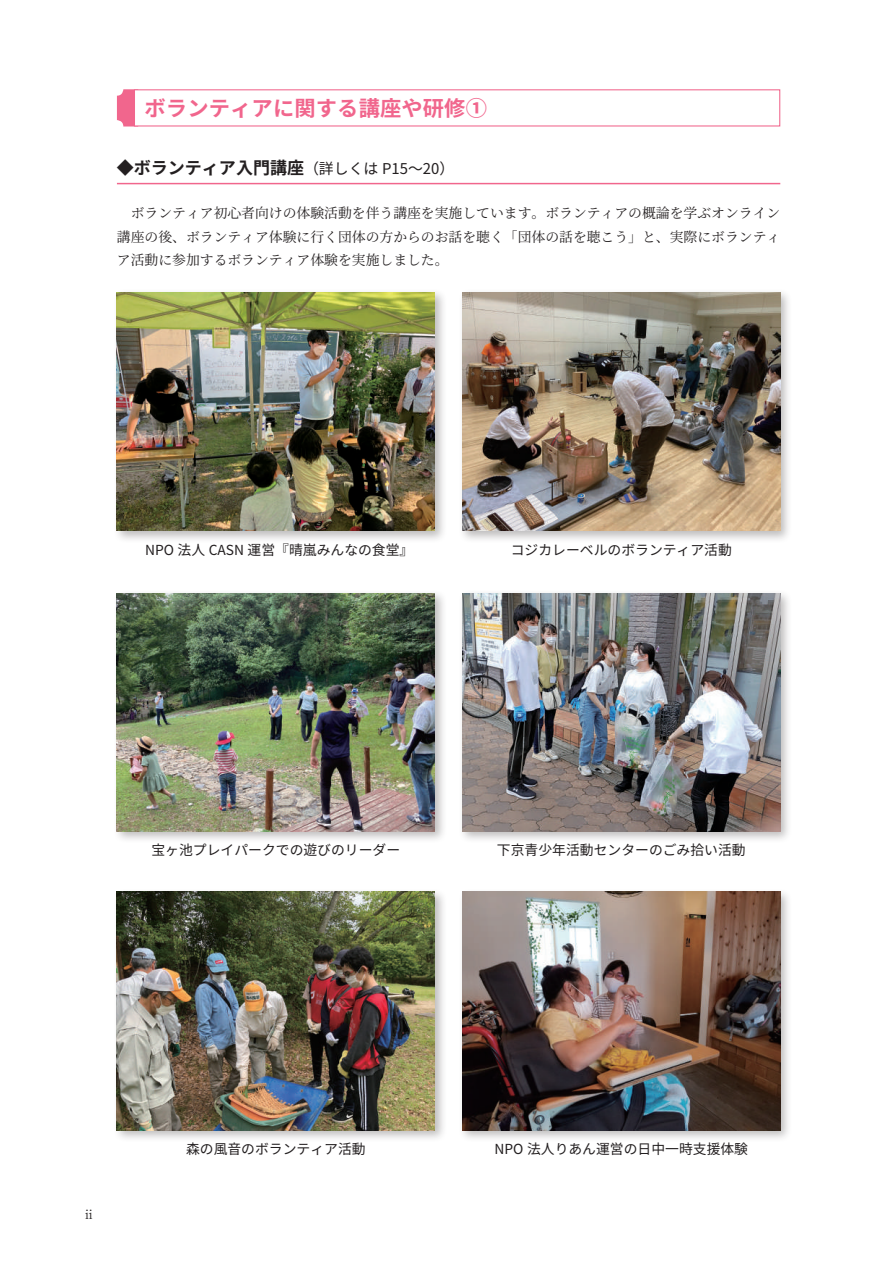
<style>
.page{position:relative;width:893px;height:1263px;background:#fff}
.page>*{position:absolute;margin:0;border:0;box-sizing:border-box;transform-origin:0 0}
.t1{font:700 21.3px "Noto Sans CJ Kjp";letter-spacing:.005em;color:#f1668d}
.t2{font:14.85px "Noto Sans CJ Kjp";color:#231f20}
.t3{font:13.8px/23.4px "Noto Serif CJ Kjp";color:#231f20;text-align:justify}
.t4{font:13.8px "Noto Sans CJ Kjp";color:#231f20}
.t5{font:12px "Noto Serif CJ Kjp";color:#231f20}
.s1{font-weight:700;font-size:16.95px}
</style>
<div class="page">
<div style="left:117px;top:89px;width:28px;height:37px;background:#f1668d;border-radius:6px"></div>
<div style="left:134px;top:89px;width:646px;height:37px;background:#fff;border:1px solid #f1668d"></div>
<hr style="left:117px;top:183px;width:663px;height:1px;background:#f1668d">
<div style="left:113px;top:289px;width:334px;height:254px;background:#231f20;opacity:.3"></div>
<img style="left:117px;top:293px;width:318px;height:238px">
<div style="left:458px;top:289px;width:335px;height:254px;background:#231f20;opacity:.3"></div>
<img style="left:462px;top:293px;width:318px;height:238px">
<div style="left:113px;top:589px;width:334px;height:255px;background:#231f20;opacity:.3"></div>
<img style="left:117px;top:593px;width:318px;height:238px">
<div style="left:458px;top:589px;width:335px;height:255px;background:#231f20;opacity:.3"></div>
<img style="left:462px;top:593px;width:318px;height:238px">
<div style="left:113px;top:888px;width:334px;height:254px;background:#231f20;opacity:.3"></div>
<img style="left:117px;top:892px;width:318px;height:238px">
<div style="left:458px;top:888px;width:335px;height:254px;background:#231f20;opacity:.3"></div>
<img style="left:462px;top:892px;width:318px;height:238px">
<h1 class="t1" style="left:145px;top:96px;width:344px">ボランティアに関する講座や研修①</h1>
<p class="t2" style="left:117px;top:161px;width:339px"><span class="s1">◆ボランティア入門講座</span>（詳しくは P15〜20）</p>
<p class="t3" style="left:117px;top:202px;width:665px">　ボランティア初心者向けの体験活動を伴う講座を実施しています。ボランティアの概論を学ぶオンライン講座の後、ボランティア体験に行く団体の方からのお話を聴く「団体の話を聴こう」と、実際にボランティア活動に参加するボランティア体験を実施しました。</p>
<p class="t4" style="left:145px;top:542px;width:270px">NPO 法人 CASN 運営『晴嵐みんなの食堂』</p>
<p class="t4" style="left:511px;top:542px;width:223px">コジカレーベルのボランティア活動</p>
<p class="t4" style="left:151px;top:842px;width:250px">宝ヶ池プレイパークでの遊びのリーダー</p>
<p class="t4" style="left:497px;top:842px;width:250px">下京青少年活動センターのごみ拾い活動</p>
<p class="t5" style="left:85px;top:1208px;width:9px">ii</p>
<p class="t4" style="left:186px;top:1141px;width:181px">森の風音のボランティア活動</p>
<p class="t4" style="left:495px;top:1141px;width:255px">NPO 法人りあん運営の日中一時支援体験</p>
</div>
